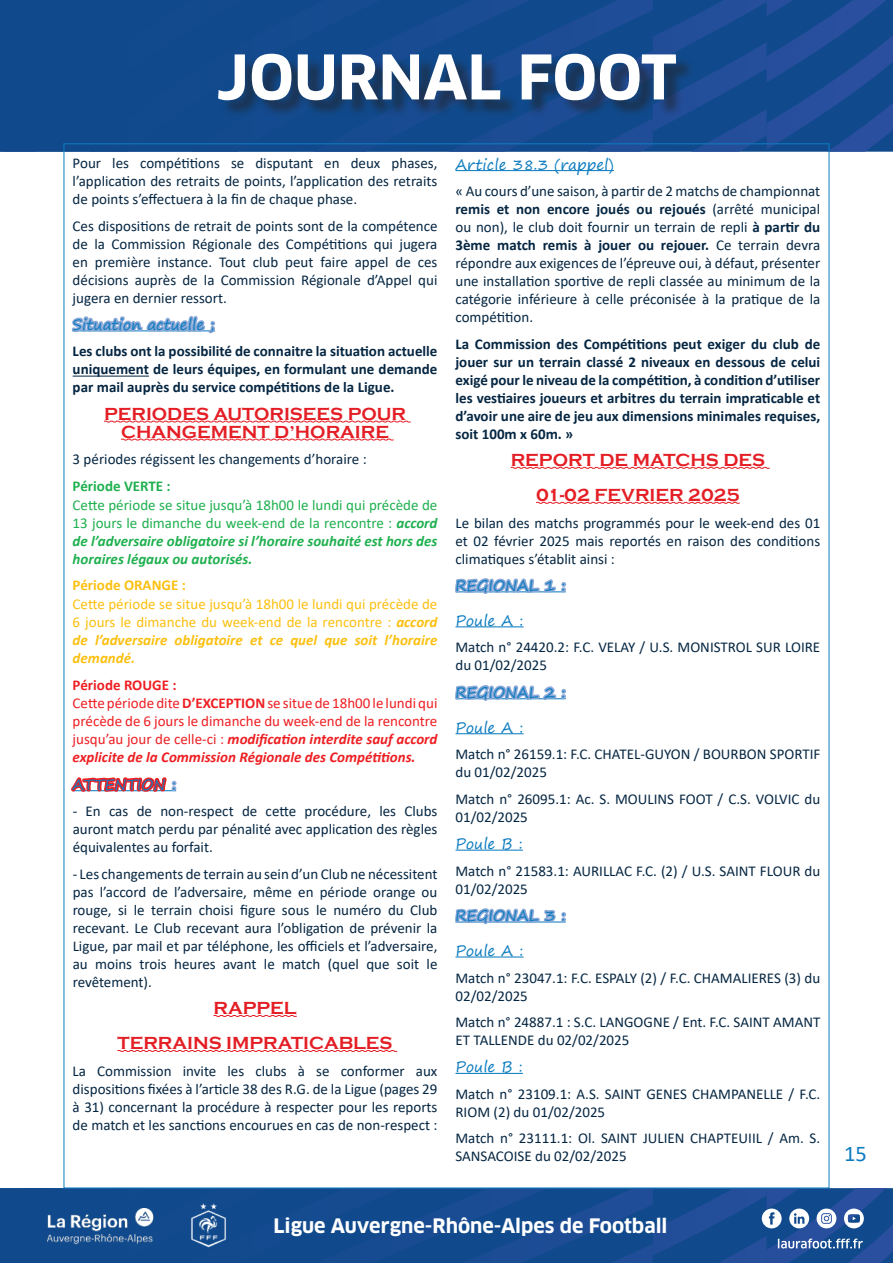
<style>
.page{position:relative;width:893px;height:1263px;background:#fff}
.page>*{position:absolute;margin:0;border:0;box-sizing:border-box;transform-origin:0 0}
.t1{font:700 60px "Clan OT";color:#fff}
.t2{font:22.5px "Calibri";color:#0e7dc0}
.t3{font:700 19.5px "Clan OT";color:#fff}
.t4{font:700 18px/35px "Copperplate Gothic";color:#e41e25;text-align:center}
.t5{font:15px/18px "Calibri";color:#052642}
.t6{font:700 15px/18px "Calibri";color:#052642;text-align:justify}
.t7{font:15px/18.1px "Calibri";color:#ee1f23}
.t8{font:15px/18px "Calibri";color:#1fb04f;text-align:justify}
.t9{font:15px/18px "Calibri";color:#fcc011;text-align:justify}
.t10{font:15px "Segoe Print";color:#0e7dc0}
.t11{font:700 15px "Calibri";color:#fcc011}
.t12{font:700 15px "Calibri";color:#1fb04f}
.s1{font-weight:700;font-style:italic}
.s2{font-weight:700}
</style>
<div class="page">
<svg style="left:0;top:0;width:893px;height:152px;background:#144b8f"></svg>
<svg style="left:0;top:1188px;width:893px;height:75px;background:#1c5193"></svg>
<hr style="left:73px;top:376px;width:76px;height:1px;background:#052642">
<svg style="left:103px;top:420px;width:308px;height:3px"></svg>
<svg style="left:121px;top:438px;width:273px;height:3px"></svg>
<svg style="left:213px;top:1015px;width:84px;height:2px"></svg>
<svg style="left:117px;top:1050px;width:281px;height:2px"></svg>
<svg style="left:71px;top:316px;width:145px;height:60px"></svg>
<svg style="left:71px;top:777px;width:106px;height:15px"></svg>
<hr style="left:455px;top:170px;width:159px;height:1px;background:#0e7dc0">
<svg style="left:510px;top:466px;width:260px;height:3px"></svg>
<svg style="left:536px;top:501px;width:204px;height:3px"></svg>
<hr style="left:455px;top:850px;width:68px;height:1px;background:#0e7dc0">
<hr style="left:455px;top:1073px;width:68px;height:1px;background:#0e7dc0">
<svg style="left:455px;top:578px;width:112px;height:50px"></svg>
<svg style="left:455px;top:685px;width:111px;height:50px"></svg>
<svg style="left:455px;top:908px;width:112px;height:50px"></svg>
<div style="left:221px;top:56px;width:474px;height:62px;background:#231f20;opacity:.56"></div>
<h1 class="t1" style="left:216px;top:42px;width:462px">JOURNAL FOOT</h1>
<p class="t5" style="left:73px;top:154px;width:366px;text-align:justify">Pour les compétitions se disputant en deux phases, l’application des retraits de points, l’application des retraits de points s’effectuera à la fin de chaque phase.</p>
<p class="t5" style="left:73px;top:216px;width:366px;text-align:justify">Ces dispositions de retrait de points sont de la compétence de la Commission Régionale des Compétitions qui jugera en première instance. Tout club peut faire appel de ces décisions auprès de la Commission Régionale d’Appel qui jugera en dernier ressort.</p>
<p class="t10" style="left:73px;top:311px;width:144px">Situation actuelle ;</p>
<p class="t6" style="left:73px;top:342px;width:366px">Les clubs ont la possibilité de connaitre la situation actuelle uniquement de leurs équipes, en formulant une demande par mail auprès du service compétitions de la Ligue.</p>
<p class="t4" style="left:104px;top:405px;width:304px;line-height:18px">PERIODES AUTORISEES POUR<br>CHANGEMENT D’HORAIRE</p>
<p class="t5" style="left:73px;top:450px;width:296px">3 périodes régissent les changements d’horaire :</p>
<p class="t12" style="left:73px;top:475px;width:100px">Période VERTE :</p>
<p class="t8" style="left:73px;top:495px;width:366px">Cette période se situe jusqu’à 18h00 le lundi qui précède de 13 jours le dimanche du week-end de la rencontre : <span class="s1">accord de l’adversaire obligatoire si l’horaire souhaité est hors des horaires légaux ou autorisés.</span></p>
<p class="t11" style="left:73px;top:575px;width:115px">Période ORANGE :</p>
<p class="t9" style="left:73px;top:595px;width:366px">Cette période se situe jusqu’à 18h00 le lundi qui précède de 6 jours le dimanche du week-end de la rencontre : <span class="s1">accord de l’adversaire obligatoire et ce quel que soit l’horaire demandé.</span></p>
<p class="t7" style="left:73px;top:675px;width:366px"><span class="s2">Période ROUGE :<br></span>Cette période dite <span class="s2">D’EXCEPTION</span> se situe de 18h00 le lundi qui précède de 6 jours le dimanche du week-end de la rencontre jusqu’au jour de celle-ci : <span class="s1">modification interdite sauf accord explicite de la Commission Régionale des Compétitions.</span></p>
<p class="t10" style="left:73px;top:771px;width:105px">ATTENTION :</p>
<p class="t5" style="left:73px;top:802px;width:366px;text-align:justify">- En cas de non-respect de cette procédure, les Clubs auront match perdu par pénalité avec application des règles équivalentes au forfait.</p>
<p class="t5" style="left:73px;top:864px;width:366px;text-align:justify">- Les changements de terrain au sein d’un Club ne nécessitent pas l’accord de l’adversaire, même en période orange ou rouge, si le terrain choisi figure sous le numéro du Club recevant. Le Club recevant aura l’obligation de prévenir la Ligue, par mail et par téléphone, les officiels et l’adversaire, au moins trois heures avant le match (quel que soit le revêtement).</p>
<p class="t4" style="left:118px;top:991px;width:277px">RAPPEL<br>TERRAINS IMPRATICABLES</p>
<p class="t5" style="left:73px;top:1061px;width:366px;text-align:justify">La Commission invite les clubs à se conformer aux dispositions fixées à l’article 38 des R.G. de la Ligue (pages 29 à 31) concernant la procédure à respecter pour les reports de match et les sanctions encourues en cas de non-respect :</p>
<p class="t10" style="left:455px;top:151px;width:160px">Article 38.3 (rappel)</p>
<p class="t5" style="left:455px;top:182px;width:366px;text-align:justify">« Au cours d’une saison, à partir de 2 matchs de championnat <span class="s2">remis et non encore joués ou rejoués</span> (arrêté municipal ou non), le club doit fournir un terrain de repli <span class="s2">à partir du 3ème match remis à jouer ou rejouer.</span> Ce terrain devra répondre aux exigences de l’épreuve oui, à défaut, présenter une installation sportive de repli classée au minimum de la catégorie inférieure à celle préconisée à la pratique de la compétition.</p>
<p class="t6" style="left:455px;top:334px;width:366px">La Commission des Compétitions peut exiger du club de jouer sur un terrain classé 2 niveaux en dessous de celui exigé pour le niveau de la compétition, à condition d’utiliser les vestiaires joueurs et arbitres du terrain impraticable et d’avoir une aire de jeu aux dimensions minimales requises, soit 100m x 60m. »</p>
<p class="t4" style="left:511px;top:443px;width:256px">REPORT DE MATCHS DES<br>01-02 FEVRIER 2025</p>
<p class="t5" style="left:455px;top:513px;width:366px;text-align:justify">Le bilan des matchs programmés pour le week-end des 01 et 02 février 2025 mais reportés en raison des conditions climatiques s’établit ainsi :</p>
<p class="t10" style="left:455px;top:572px;width:112px">REGIONAL 1 :</p>
<p class="t10" style="left:455px;top:607px;width:70px">Poule A :</p>
<p class="t5" style="left:455px;top:638px;width:366px">Match n° 24420.2: F.C. VELAY / U.S. MONISTROL SUR LOIRE du 01/02/2025</p>
<p class="t10" style="left:455px;top:679px;width:112px">REGIONAL 2 :</p>
<p class="t10" style="left:455px;top:714px;width:70px">Poule A :</p>
<p class="t5" style="left:455px;top:745px;width:366px">Match n° 26159.1: F.C. CHATEL-GUYON / BOURBON SPORTIF du 01/02/2025</p>
<p class="t5" style="left:455px;top:789px;width:366px">Match n° 26095.1: Ac. S. MOULINS FOOT / C.S. VOLVIC du<br>01/02/2025</p>
<p class="t10" style="left:455px;top:830px;width:69px">Poule B :</p>
<p class="t5" style="left:455px;top:861px;width:366px">Match n° 21583.1: AURILLAC F.C. (2) / U.S. SAINT FLOUR du<br>01/02/2025</p>
<p class="t10" style="left:455px;top:902px;width:112px">REGIONAL 3 :</p>
<p class="t10" style="left:455px;top:937px;width:70px">Poule A :</p>
<p class="t5" style="left:455px;top:968px;width:366px">Match n° 23047.1: F.C. ESPALY (2) / F.C. CHAMALIERES (3) du<br>02/02/2025</p>
<p class="t5" style="left:455px;top:1013px;width:366px">Match n° 24887.1 : S.C. LANGOGNE / Ent. F.C. SAINT AMANT<br>ET TALLENDE du 02/02/2025</p>
<p class="t10" style="left:455px;top:1054px;width:69px">Poule B :</p>
<p class="t5" style="left:455px;top:1084px;width:366px">Match n° 23109.1: A.S. SAINT GENES CHAMPANELLE / F.C.<br>RIOM (2) du 01/02/2025</p>
<p class="t5" style="left:455px;top:1129px;width:366px">Match n° 23111.1: Ol. SAINT JULIEN CHAPTEUIIL / Am. S.<br>SANSACOISE du 02/02/2025</p>
<h3 class="t3" style="left:273px;top:1214px;width:396px">Ligue Auvergne-Rhône-Alpes de Football</h3>
<h2 class="t2" style="left:844px;top:1138px;width:24px">15</h2>
</div>
